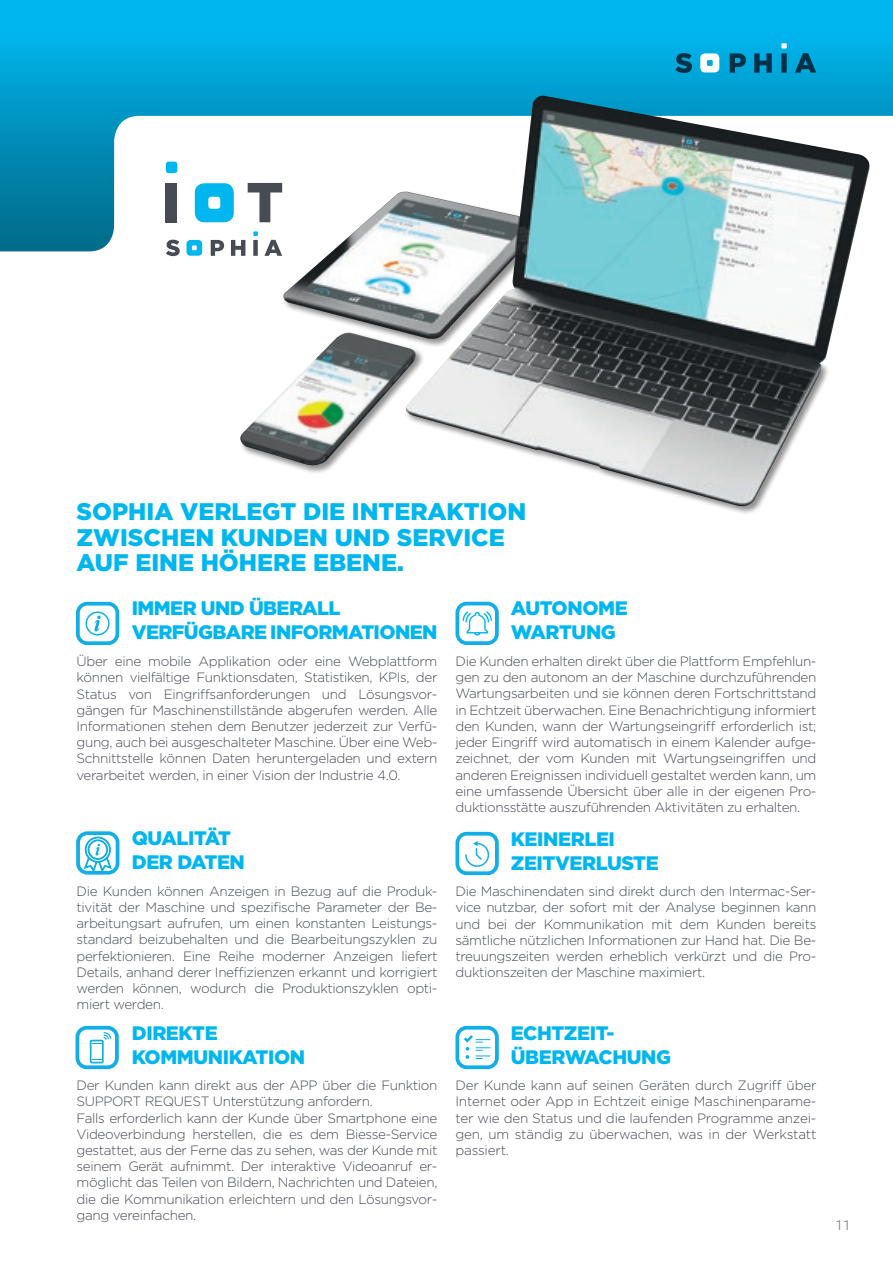
<style>
.page{position:relative;width:893px;height:1263px;background:#fff}
.page>*{position:absolute;margin:0;border:0;box-sizing:border-box;transform-origin:0 0}
.t1{font:900 24px/25.5px "Gotham";color:#00b6ef}
.t2{font:900 19.5px/24px "Gotham";letter-spacing:-.02em;color:#00b6ef}
.t3{font:300 13.5px/16.2px "Gotham";letter-spacing:-.025em;color:#464b54;text-align:justify}
.t4{font:300 13.5px "Roboto";color:#6c6d70}
</style>
<div class="page">
<svg style="left:0;top:0;width:893px;height:251px;background:#24b2de"></svg>
<svg style="left:675px;top:43px;width:141px;height:30px;background:#1496c0"></svg>
<div style="left:166px;top:162px;width:11px;height:11px;background:#00b6ef;border-radius:3px"></div>
<img style="left:240px;top:395px;width:40px;height:68px">
<svg style="left:166px;top:183px;width:114px;height:74px"></svg>
<img style="left:280px;top:96px;width:591px;height:412px">
<div style="left:76px;top:831px;width:43px;height:44px;border:4px solid #13aee5;border-radius:9px"></div>
<svg style="left:84px;top:837px;width:27px;height:35px"></svg>
<div style="left:455px;top:832px;width:44px;height:43px;border:4px solid #13aee5;border-radius:9px"></div>
<svg style="left:465px;top:841px;width:25px;height:26px"></svg>
<div style="left:76px;top:602px;width:43px;height:43px;border:4px solid #13aee5;border-radius:9px"></div>
<svg style="left:94px;top:616px;width:7px;height:15px"></svg>
<div style="left:86px;top:611px;width:24px;height:24px;border:2px solid #13aee5;border-radius:50%"></div>
<div style="left:455px;top:602px;width:44px;height:43px;border:4px solid #13aee5;border-radius:9px"></div>
<svg style="left:463px;top:611px;width:29px;height:24px"></svg>
<div style="left:455px;top:1026px;width:44px;height:43px;border:4px solid #13aee5;border-radius:9px"></div>
<svg style="left:464px;top:1035px;width:26px;height:24px"></svg>
<div style="left:76px;top:1026px;width:43px;height:43px;border:4px solid #13aee5;border-radius:9px"></div>
<svg style="left:90px;top:1032px;width:21px;height:31px"></svg>
<p class="t1" style="left:77px;top:498px;width:451px">SOPHIA VERLEGT DIE INTERAKTION<br>ZWISCHEN KUNDEN UND SERVICE<br>AUF EINE HÖHERE EBENE.</p>
<p class="t2" style="left:132px;top:596px;width:307px">IMMER UND ÜBERALL<br>VERFÜGBARE INFORMATIONEN</p>
<p class="t3" style="left:77px;top:653px;width:362px">Über eine mobile Applikation oder eine Webplattform können vielfältige Funktionsdaten, Statistiken, KPIs, der Status von Eingriffsanforderungen und Lösungsvor&shy;gängen für Maschinenstillstände abgerufen werden. Alle Informationen stehen dem Benutzer jederzeit zur Verfü&shy;gung, auch bei ausgeschalteter Maschine. Über eine Web-Schnittstelle können Daten heruntergeladen und extern verarbeitet werden, in einer Vision der Industrie 4.0.</p>
<p class="t2" style="left:132px;top:826px;width:115px">QUALITÄT<br>DER DATEN</p>
<p class="t3" style="left:77px;top:882px;width:362px">Die Kunden können Anzeigen in Bezug auf die Produk&shy;tivität der Maschine und spezifische Parameter der Be&shy;arbeitungsart aufrufen, um einen konstanten Leistungs&shy;standard beizubehalten und die Bearbeitungszyklen zu perfektionieren. Eine Reihe moderner Anzeigen liefert Details, anhand derer Ineffizienzen erkannt und korrigiert werden können, wodurch die Produktionszyklen opti&shy;miert werden.</p>
<p class="t2" style="left:132px;top:1020px;width:175px">DIREKTE<br>KOMMUNIKATION</p>
<p class="t3" style="left:77px;top:1077px;width:362px">Der Kunden kann direkt aus der APP über die Funktion<br>SUPPORT REQUEST Unterstützung anfordern.</p>
<p class="t3" style="left:77px;top:1109px;width:362px">Falls erforderlich kann der Kunde über Smartphone eine Videoverbindung herstellen, die es dem Biesse-Service gestattet, aus der Ferne das zu sehen, was der Kunde mit seinem Gerät aufnimmt. Der interaktive Videoanruf er&shy;möglicht das Teilen von Bildern, Nachrichten und Dateien, die die Kommunikation erleichtern und den Lösungsvor&shy;gang vereinfachen.</p>
<p class="t2" style="left:511px;top:596px;width:118px">AUTONOME<br>WARTUNG</p>
<p class="t3" style="left:455px;top:653px;width:362px">Die Kunden erhalten direkt über die Plattform Empfehlun&shy;gen zu den autonom an der Maschine durchzuführenden Wartungsarbeiten und sie können deren Fortschrittstand in Echtzeit überwachen. Eine Benachrichtigung informiert den Kunden, wann der Wartungseingriff erforderlich ist; jeder Eingriff wird automatisch in einem Kalender aufge&shy;zeichnet, der vom Kunden mit Wartungseingriffen und anderen Ereignissen individuell gestaltet werden kann, um eine umfassende Übersicht über alle in der eigenen Pro&shy;duktionsstätte auszuführenden Aktivitäten zu erhalten.</p>
<p class="t2" style="left:511px;top:826px;width:150px">KEINERLEI<br>ZEITVERLUSTE</p>
<p class="t3" style="left:455px;top:883px;width:362px">Die Maschinendaten sind direkt durch den Intermac-Ser&shy;vice nutzbar, der sofort mit der Analyse beginnen kann und bei der Kommunikation mit dem Kunden bereits sämtliche nützlichen Informationen zur Hand hat. Die Be&shy;treuungszeiten werden erheblich verkürzt und die Pro&shy;duktionszeiten der Maschine maximiert.</p>
<p class="t2" style="left:511px;top:1020px;width:162px">ECHTZEIT-<br>ÜBERWACHUNG</p>
<p class="t3" style="left:455px;top:1077px;width:362px">Der Kunde kann auf seinen Geräten durch Zugriff über Internet oder App in Echtzeit einige Maschinenparame&shy;ter wie den Status und die laufenden Programme anzei&shy;gen, um ständig zu überwachen, was in der Werkstatt passiert.</p>
<p class="t4" style="left:836px;top:1215px;width:16px">11</p>
</div>
